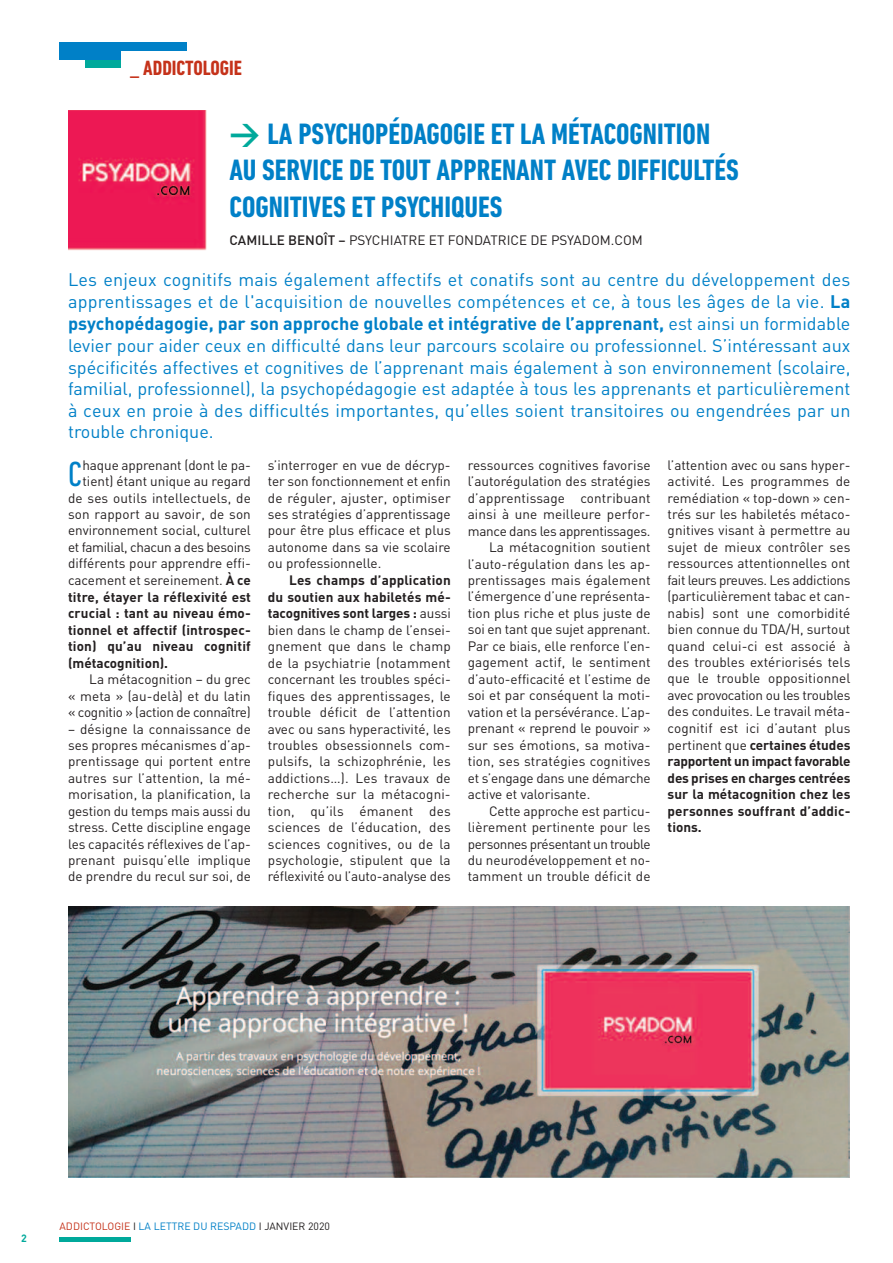
<style>
.page{position:relative;width:893px;height:1263px;background:#fff}
.page>*{position:absolute;margin:0;border:0;box-sizing:border-box;transform-origin:0 0}
.t1{font:condensed 35.55px "DIN Next LT Pro";color:#0080c7}
.t2{font:700 condensed 30px/36.3px "DIN Next LT Pro";color:#0080c7}
.t3{font:700 condensed 21px "DIN Next LT Pro";color:#c5321a}
.t4{font:18px/21.8px "DIN";letter-spacing:.01em;color:#0080c7;text-align:justify}
.t5{font:13.5px/16.5px "DIN";color:#231f20;text-align:justify}
.t6{font:700 13.5px "DIN";letter-spacing:.01em;color:#231f20}
.t7{font:13.5px "DIN";letter-spacing:-.02em;color:#231f20}
.t8{font:13.5px "DIN";letter-spacing:-.03em;color:#231f20}
.t9{font:10.5px "DIN";color:#0080c7}
.t10{font:700 10.5px "DIN";color:#00a99b}
.s1{font-family:"DIN";font-stretch:normal;color:#00a99b}
.s2{font-weight:500}
.s3{font-weight:700}
.s4{color:#c5321a}
.s5{color:#231f20}
</style>
<div class="page">
<div style="left:60px;top:1237px;width:71px;height:5px;background:#00a99b"></div>
<div style="left:85px;top:60px;width:123px;height:8px;background:#00a99b"></div>
<div style="left:60px;top:43px;width:127px;height:17px;background:#0080c7"></div>
<div style="left:122px;top:51px;width:168px;height:40px;background:#fff"></div>
<img style="left:68px;top:907px;width:781px;height:271px">
<img style="left:68px;top:111px;width:139px;height:139px">
<h3 class="t3" style="left:130px;top:61px;width:113px">_ ADDICTOLOGIE</h3>
<h2 class="t2" style="left:230px;top:118px;width:511px"><span class="s1">&gt;</span> LA PSYCHOPÉDAGOGIE ET LA MÉTACOGNITION<br>AU SERVICE DE TOUT APPRENANT AVEC DIFFICULTÉS<br>COGNITIVES ET PSYCHIQUES</h2>
<p class="t5" style="left:230px;top:232px;width:415px"><span class="s2">CAMILLE BENOÎT –</span> PSYCHIATRE ET FONDATRICE DE PSYADOM.COM</p>
<p class="t4" style="left:68px;top:269px;width:784px">Les enjeux cognitifs mais également affectifs et conatifs sont au centre du développement des apprentissages et de l'acquisition de nouvelles compétences et ce, à tous les âges de la vie. <span class="s3">La psychopédagogie, par son approche globale et intégrative de l’apprenant,</span> est ainsi un formidable levier pour aider ceux en difficulté dans leur parcours scolaire ou professionnel. S’intéressant aux spécificités affectives et cognitives de l’apprenant mais également à son environnement (scolaire, familial, professionnel), la psychopédagogie est adaptée à tous les apprenants et particulièrement à ceux en proie à des difficultés importantes, qu’elles soient transitoires ou engendrées par un trouble chronique.</p>
<h1 class="t1" style="left:68px;top:462px;width:15px">C</h1>
<p class="t5" style="left:82px;top:457px;width:170px">haque apprenant (dont le pa-</p>
<p class="t5" style="left:82px;top:473px;width:170px">tient) étant unique au regard</p>
<p class="t5" style="left:68px;top:490px;width:184px">de ses outils intellectuels, de</p>
<p class="t5" style="left:68px;top:506px;width:184px">son rapport au savoir, de son</p>
<p class="t5" style="left:68px;top:522px;width:184px">environnement social, culturel</p>
<p class="t7" style="left:68px;top:539px;width:184px">et familial, chacun a des besoins</p>
<p class="t5" style="left:68px;top:555px;width:184px">différents pour apprendre effi-</p>
<p class="t5" style="left:68px;top:572px;width:184px">cacement et sereinement. <span class="s3">À ce</span></p>
<p class="t6" style="left:68px;top:589px;width:184px">titre, étayer la réflexivité est</p>
<p class="t6" style="left:68px;top:606px;width:184px">crucial : tant au niveau émo-</p>
<p class="t6" style="left:68px;top:622px;width:184px">tionnel et affectif (introspec-</p>
<p class="t6" style="left:68px;top:639px;width:184px">tion) qu’au niveau cognitif</p>
<p class="t6" style="left:68px;top:655px;width:102px">(métacognition).</p>
<p class="t5" style="left:68px;top:671px;width:184px;text-indent:21px">La métacognition – du grec « meta » (au-delà) et du latin « cognitio » (action de connaître)</p>
<p class="t5" style="left:68px;top:721px;width:184px">– désigne la connaissance de ses propres mécanismes d’ap&shy;prentissage qui portent entre autres sur l’attention, la mé&shy;morisation, la planification, la gestion du temps mais aussi du stress. Cette discipline engage les capacités réflexives de l’ap&shy;prenant puisqu’elle implique de prendre du recul sur soi, de</p>
<p class="t5" style="left:268px;top:457px;width:184px">s’interroger en vue de décryp&shy;ter son fonctionnement et enfin de réguler, ajuster, optimiser ses stratégies d’apprentissage pour être plus efficace et plus autonome dans sa vie scolaire ou professionnelle.</p>
<p class="t5" style="left:268px;top:572px;width:184px;text-indent:21px"><span class="s3">Les champs d’application du soutien aux habiletés mé&shy;tacognitives sont larges :</span> aussi bien dans le champ de l’ensei&shy;gnement que dans le champ de la psychiatrie (notamment concernant les troubles spéci&shy;fiques des apprentissages, le trouble déficit de l’attention avec ou sans hyperactivité, les troubles obsessionnels com&shy;pulsifs, la schizophrénie, les addictions…). Les travaux de recherche sur la métacogni&shy;tion, qu’ils émanent des sciences de l’éducation, des sciences cognitives, ou de la psychologie, stipulent que la réflexivité ou l’auto-analyse des</p>
<p class="t5" style="left:468px;top:457px;width:184px">ressources cognitives favorise</p>
<p class="t5" style="left:468px;top:473px;width:184px">l’autorégulation des stratégies</p>
<p class="t5" style="left:468px;top:490px;width:184px">d’apprentissage contribuant</p>
<p class="t5" style="left:468px;top:506px;width:184px">ainsi à une meilleure perfor-</p>
<p class="t7" style="left:468px;top:523px;width:184px">mance dans les apprentissages.</p>
<p class="t5" style="left:489px;top:539px;width:163px">La métacognition soutient</p>
<p class="t5" style="left:468px;top:556px;width:184px">l’auto-régulation dans les ap-</p>
<p class="t5" style="left:468px;top:572px;width:184px">prentissages mais également</p>
<p class="t5" style="left:468px;top:588px;width:184px">l’émergence d’une représenta-</p>
<p class="t5" style="left:468px;top:605px;width:184px">tion plus riche et plus juste de</p>
<p class="t5" style="left:468px;top:621px;width:184px">soi en tant que sujet apprenant.</p>
<p class="t5" style="left:468px;top:638px;width:184px">Par ce biais, elle renforce l’en-</p>
<p class="t5" style="left:468px;top:654px;width:184px">gagement actif, le sentiment</p>
<p class="t5" style="left:468px;top:671px;width:184px">d’auto-efficacité et l’estime de</p>
<p class="t5" style="left:468px;top:687px;width:184px">soi et par conséquent la moti-</p>
<p class="t5" style="left:468px;top:704px;width:184px">vation et la persévérance. L’ap-</p>
<p class="t5" style="left:468px;top:720px;width:184px">prenant « reprend le pouvoir »</p>
<p class="t5" style="left:468px;top:737px;width:184px">sur ses émotions, sa motiva-</p>
<p class="t5" style="left:468px;top:753px;width:184px">tion, ses stratégies cognitives</p>
<p class="t5" style="left:468px;top:770px;width:184px">et s’engage dans une démarche</p>
<p class="t5" style="left:468px;top:786px;width:124px">active et valorisante.</p>
<p class="t5" style="left:489px;top:803px;width:163px">Cette approche est particu-</p>
<p class="t5" style="left:468px;top:819px;width:184px">lièrement pertinente pour les</p>
<p class="t8" style="left:468px;top:836px;width:184px">personnes présentant un trouble</p>
<p class="t5" style="left:468px;top:852px;width:184px">du neurodéveloppement et no-</p>
<p class="t5" style="left:468px;top:868px;width:184px">tamment un trouble déficit de</p>
<p class="t5" style="left:668px;top:457px;width:184px">l’attention avec ou sans hyper&shy;activité. Les programmes de remédiation « top-down » cen&shy;trés sur les habiletés métaco&shy;gnitives visant à permettre au sujet de mieux contrôler ses ressources attentionnelles ont fait leurs preuves. Les addictions (particulièrement tabac et can&shy;nabis) sont une comorbidité bien connue du TDA/H, surtout quand celui-ci est associé à des troubles extériorisés tels que le trouble oppositionnel avec provocation ou les troubles des conduites. Le travail méta&shy;cognitif est ici d’autant plus pertinent que <span class="s3">certaines études rapportent un impact favorable des prises en charges centrées sur la métacognition chez les personnes souffrant d’addic&shy;tions.</span></p>
<p class="t10" style="left:21px;top:1232px;width:7px">2</p>
<p class="t9" style="left:60px;top:1220px;width:272px"><span class="s4">ADDICTOLOGIE</span> <span class="s5">I</span> LA LETTRE DU RESPADD <span class="s5">I JANVIER 2020</span></p>
</div>
